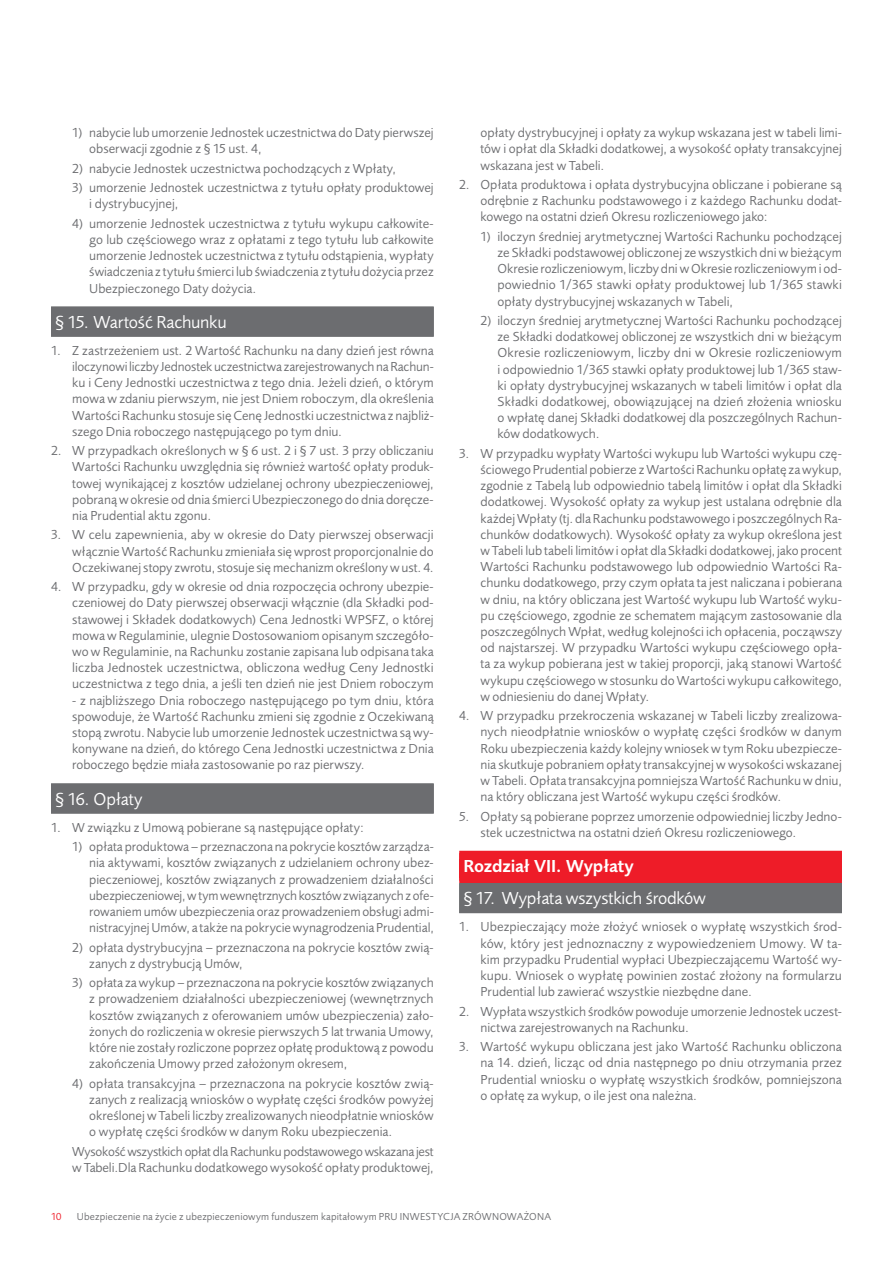
<style>
.page{position:relative;width:893px;height:1263px;background:#fff}
.page>*{position:absolute;margin:0;border:0;box-sizing:border-box;transform-origin:0 0}
.t1{font:18px "Pru Sans OT2";letter-spacing:-.01em;color:#fff}
.Rozdział_czerwony{font:600 18px "Pru Sans OT2";letter-spacing:-.01em;color:#fff}
.tekst{font:13.5px/16.2px "Pru Sans OT2";color:#6c6d70;text-align:justify}
.t2{font:10.5px "Pru Sans OT2";letter-spacing:.015em;color:#6c6d70}
.t3{font:10.5px "Pru Sans OT2";color:#ee1c28}
</style>
<div class="page">
<div style="left:51px;top:306px;width:383px;height:30px;background:#a3a4a5"></div>
<div style="left:51px;top:307px;width:383px;height:30px;background:#6c6d70"></div>
<div style="left:51px;top:783px;width:383px;height:30px;background:#8f9092"></div>
<div style="left:51px;top:784px;width:383px;height:30px;background:#6c6d70"></div>
<div style="left:459px;top:851px;width:383px;height:30px;background:#ee1c28"></div>
<div style="left:459px;top:853px;width:383px;height:30px;background:#ee1c28"></div>
<div style="left:459px;top:883px;width:383px;height:30px;background:#6c6d70"></div>
<p class="tekst" style="left:89px;top:125px;width:346px;text-indent:-17px">1) nabycie lub umorzenie Jednostek uczestnictwa do Daty pierwszej obserwacji zgodnie z § 15 ust. 4,</p>
<p class="tekst" style="left:72px;top:160px;width:325px">2) nabycie Jednostek uczestnictwa pochodzących z Wpłaty,</p>
<p class="tekst" style="left:89px;top:179px;width:346px;text-indent:-17px">3) umorzenie Jednostek uczestnictwa z tytułu opłaty produktowej i dystrybucyjnej,</p>
<p class="tekst" style="left:89px;top:215px;width:346px;text-indent:-17px">4) umorzenie Jednostek uczestnictwa z tytułu wykupu całkowite&shy;go lub częściowego wraz z opłatami z tego tytułu lub całkowite umorzenie Jednostek uczestnictwa z tytułu odstąpienia, wypłaty świadczenia z tytułu śmierci lub świadczenia z tytułu dożycia przez Ubezpieczonego Daty dożycia.</p>
<p class="t1" style="left:55px;top:311px;width:173px">§ 15. Wartość Rachunku</p>
<p class="tekst" style="left:72px;top:342px;width:363px;text-indent:-21px">1. Z zastrzeżeniem ust. 2 Wartość Rachunku na dany dzień jest równa iloczynowi liczby Jednostek uczestnictwa zarejestrowanych na Rachun&shy;ku i Ceny Jednostki uczestnictwa z tego dnia. Jeżeli dzień, o którym mowa w zdaniu pierwszym, nie jest Dniem roboczym, dla określenia Wartości Rachunku stosuje się Cenę Jednostki uczestnictwa z najbliż&shy;szego Dnia roboczego następującego po tym dniu.</p>
<p class="tekst" style="left:72px;top:443px;width:363px;text-indent:-21px">2. W przypadkach określonych w § 6 ust. 2 i § 7 ust. 3 przy obliczaniu Wartości Rachunku uwzględnia się również wartość opłaty produk&shy;towej wynikającej z kosztów udzielanej ochrony ubezpieczeniowej, pobraną w okresie od dnia śmierci Ubezpieczonego do dnia doręcze&shy;nia Prudential aktu zgonu.</p>
<p class="tekst" style="left:72px;top:527px;width:363px;text-indent:-21px">3. W celu zapewnienia, aby w okresie do Daty pierwszej obserwacji włącznie Wartość Rachunku zmieniała się wprost proporcjonalnie do Oczekiwanej stopy zwrotu, stosuje się mechanizm określony w ust. 4.</p>
<p class="tekst" style="left:72px;top:579px;width:363px;text-indent:-21px">4. W przypadku, gdy w okresie od dnia rozpoczęcia ochrony ubezpie&shy;czeniowej do Daty pierwszej obserwacji włącznie (dla Składki pod&shy;stawowej i Składek dodatkowych) Cena Jednostki WPSFZ, o której mowa w Regulaminie, ulegnie Dostosowaniom opisanym szczegóło&shy;wo w Regulaminie, na Rachunku zostanie zapisana lub odpisana taka liczba Jednostek uczestnictwa, obliczona według Ceny Jednostki uczestnictwa z tego dnia, a jeśli ten dzień nie jest Dniem roboczym</p>
<p class="tekst" style="left:72px;top:692px;width:363px">- z najbliższego Dnia roboczego następującego po tym dniu, która spowoduje, że Wartość Rachunku zmieni się zgodnie z Oczekiwaną stopą zwrotu. Nabycie lub umorzenie Jednostek uczestnictwa są wy&shy;konywane na dzień, do którego Cena Jednostki uczestnictwa z Dnia roboczego będzie miała zastosowanie po raz pierwszy.</p>
<p class="t1" style="left:55px;top:788px;width:89px">§ 16. Opłaty</p>
<p class="tekst" style="left:51px;top:819px;width:314px">1. W związku z Umową pobierane są następujące opłaty:</p>
<p class="tekst" style="left:89px;top:838px;width:346px;text-indent:-17px">1) opłata produktowa – przeznaczona na pokrycie kosztów zarządza&shy;nia aktywami, kosztów związanych z udzielaniem ochrony ubez&shy;pieczeniowej, kosztów związanych z prowadzeniem działalności ubezpieczeniowej, w tym wewnętrznych kosztów związanych z ofe&shy;rowaniem umów ubezpieczenia oraz prowadzeniem obsługi admi&shy;nistracyjnej Umów, a także na pokrycie wynagrodzenia Prudential,</p>
<p class="tekst" style="left:89px;top:939px;width:346px;text-indent:-17px">2) opłata dystrybucyjna – przeznaczona na pokrycie kosztów zwią&shy;zanych z dystrybucją Umów,</p>
<p class="tekst" style="left:89px;top:974px;width:346px;text-indent:-17px">3) opłata za wykup – przeznaczona na pokrycie kosztów związanych z prowadzeniem działalności ubezpieczeniowej (wewnętrznych kosztów związanych z oferowaniem umów ubezpieczenia) zało&shy;żonych do rozliczenia w okresie pierwszych 5 lat trwania Umowy, które nie zostały rozliczone poprzez opłatę produktową z powodu zakończenia Umowy przed założonym okresem,</p>
<p class="tekst" style="left:89px;top:1075px;width:346px;text-indent:-17px">4) opłata transakcyjna – przeznaczona na pokrycie kosztów zwią&shy;zanych z realizacją wniosków o wypłatę części środków powyżej określonej w Tabeli liczby zrealizowanych nieodpłatnie wniosków o wypłatę części środków w danym Roku ubezpieczenia.</p>
<p class="tekst" style="left:72px;top:1143px;width:363px">Wysokość wszystkich opłat dla Rachunku podstawowego wskazana jest w Tabeli. Dla Rachunku dodatkowego wysokość opłaty produktowej,</p>
<p class="tekst" style="left:480px;top:125px;width:363px">opłaty dystrybucyjnej i opłaty za wykup wskazana jest w tabeli limi&shy;tów i opłat dla Składki dodatkowej, a wysokość opłaty transakcyjnej wskazana jest w Tabeli.</p>
<p class="tekst" style="left:480px;top:176px;width:363px;text-indent:-21px">2. Opłata produktowa i opłata dystrybucyjna obliczane i pobierane są odrębnie z Rachunku podstawowego i z każdego Rachunku dodat&shy;kowego na ostatni dzień Okresu rozliczeniowego jako:</p>
<p class="tekst" style="left:497px;top:228px;width:346px;text-indent:-17px">1) iloczyn średniej arytmetycznej Wartości Rachunku pochodzącej ze Składki podstawowej obliczonej ze wszystkich dni w bieżącym Okresie rozliczeniowym, liczby dni w Okresie rozliczeniowym i od&shy;powiednio 1/365 stawki opłaty produktowej lub 1/365 stawki opłaty dystrybucyjnej wskazanych w Tabeli,</p>
<p class="tekst" style="left:497px;top:312px;width:346px;text-indent:-17px">2) iloczyn średniej arytmetycznej Wartości Rachunku pochodzącej ze Składki dodatkowej obliczonej ze wszystkich dni w bieżącym Okresie rozliczeniowym, liczby dni w Okresie rozliczeniowym i odpowiednio 1/365 stawki opłaty produktowej lub 1/365 staw&shy;ki opłaty dystrybucyjnej wskazanych w tabeli limitów i opłat dla Składki dodatkowej, obowiązującej na dzień złożenia wniosku o wpłatę danej Składki dodatkowej dla poszczególnych Rachun&shy;ków dodatkowych.</p>
<p class="tekst" style="left:480px;top:445px;width:363px;text-indent:-21px">3. W przypadku wypłaty Wartości wykupu lub Wartości wykupu czę&shy;ściowego Prudential pobierze z Wartości Rachunku opłatę za wykup, zgodnie z Tabelą lub odpowiednio tabelą limitów i opłat dla Składki dodatkowej. Wysokość opłaty za wykup jest ustalana odrębnie dla każdej Wpłaty (tj. dla Rachunku podstawowego i poszczególnych Ra&shy;chunków dodatkowych). Wysokość opłaty za wykup określona jest w Tabeli lub tabeli limitów i opłat dla Składki dodatkowej, jako procent Wartości Rachunku podstawowego lub odpowiednio Wartości Ra&shy;chunku dodatkowego, przy czym opłata ta jest naliczana i pobierana w dniu, na który obliczana jest Wartość wykupu lub Wartość wyku&shy;pu częściowego, zgodnie ze schematem mającym zastosowanie dla poszczególnych Wpłat, według kolejności ich opłacenia, począwszy od najstarszej. W przypadku Wartości wykupu częściowego opła&shy;ta za wykup pobierana jest w takiej proporcji, jaką stanowi Wartość wykupu częściowego w stosunku do Wartości wykupu całkowitego, w odniesieniu do danej Wpłaty.</p>
<p class="tekst" style="left:480px;top:707px;width:363px;text-indent:-21px">4. W przypadku przekroczenia wskazanej w Tabeli liczby zrealizowa&shy;nych nieodpłatnie wniosków o wypłatę części środków w danym Roku ubezpieczenia każdy kolejny wniosek w tym Roku ubezpiecze&shy;nia skutkuje pobraniem opłaty transakcyjnej w wysokości wskazanej w Tabeli. Opłata transakcyjna pomniejsza Wartość Rachunku w dniu, na który obliczana jest Wartość wykupu części środków.</p>
<p class="tekst" style="left:480px;top:808px;width:363px;text-indent:-21px">5. Opłaty są pobierane poprzez umorzenie odpowiedniej liczby Jedno&shy;stek uczestnictwa na ostatni dzień Okresu rozliczeniowego.</p>
<p class="Rozdział_czerwony" style="left:463px;top:856px;width:172px">Rozdział VII. Wypłaty</p>
<p class="t1" style="left:463px;top:888px;width:244px">§ 17. Wypłata wszystkich środków</p>
<p class="tekst" style="left:480px;top:919px;width:363px;text-indent:-21px">1. Ubezpieczający może złożyć wniosek o wypłatę wszystkich środ&shy;ków, który jest jednoznaczny z wypowiedzeniem Umowy. W ta&shy;kim przypadku Prudential wypłaci Ubezpieczającemu Wartość wy&shy;kupu. Wniosek o wypłatę powinien zostać złożony na formularzu Prudential lub zawierać wszystkie niezbędne dane.</p>
<p class="tekst" style="left:480px;top:1003px;width:363px;text-indent:-21px">2. Wypłata wszystkich środków powoduje umorzenie Jednostek uczest&shy;nictwa zarejestrowanych na Rachunku.</p>
<p class="tekst" style="left:480px;top:1038px;width:363px;text-indent:-21px">3. Wartość wykupu obliczana jest jako Wartość Rachunku obliczona na 14. dzień, licząc od dnia następnego po dniu otrzymania przez Prudential wniosku o wypłatę wszystkich środków, pomniejszona o opłatę za wykup, o ile jest ona należna.</p>
<p class="t3" style="left:51px;top:1211px;width:12px">10</p>
<p class="t2" style="left:77px;top:1211px;width:476px">Ubezpieczenie na życie z ubezpieczeniowym funduszem kapitałowym PRU INWESTYCJA ZRÓWNOWAŻONA</p>
</div>
